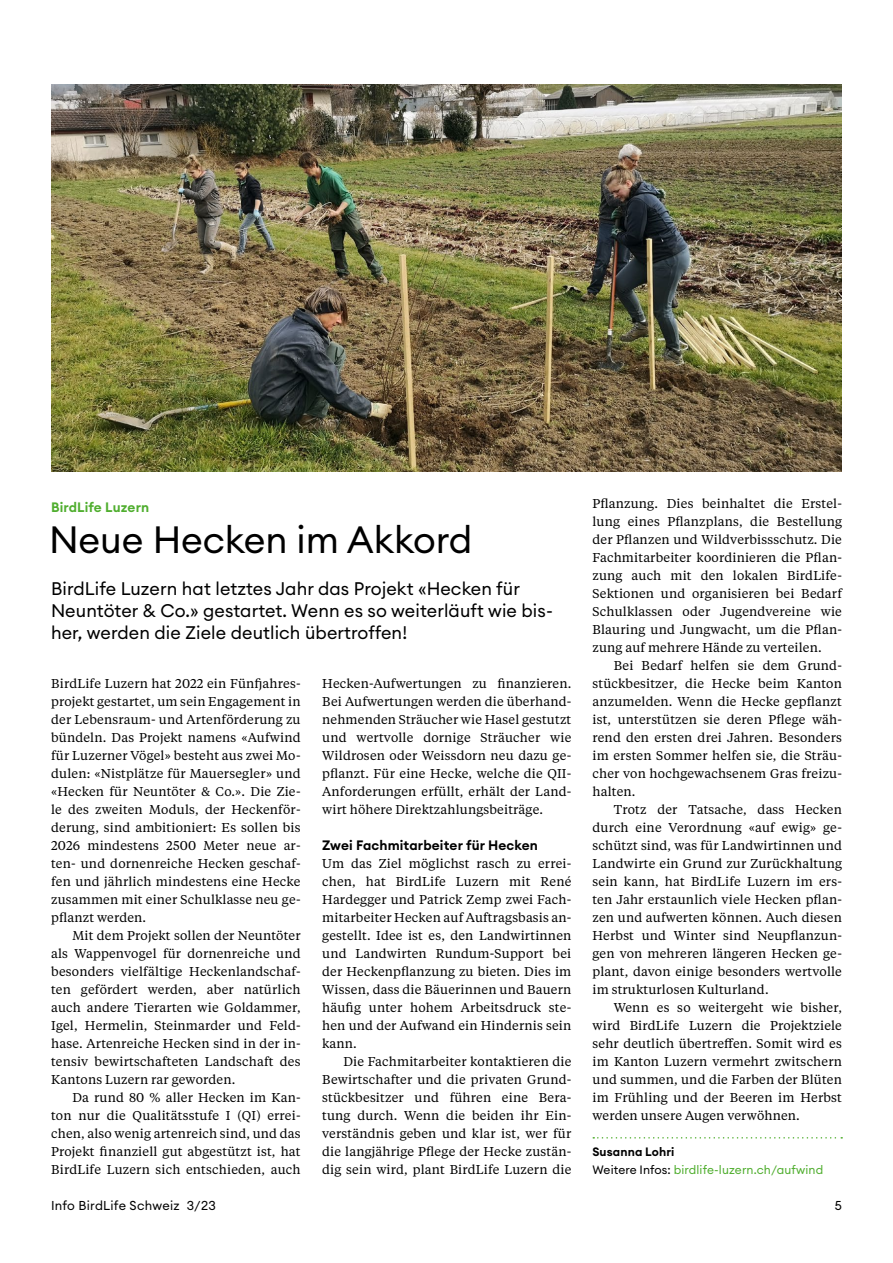
<style>
.page{position:relative;width:893px;height:1263px;background:#fff}
.page>*{position:absolute;margin:0;border:0;box-sizing:border-box;transform-origin:0 0}
.t1{font:37.5px "Euclid Circular A";color:#000}
.t2{font:18px/21.6px "Euclid Circular A";letter-spacing:.005em;color:#000}
.t3{font:600 13.5px "Euclid Circular A";letter-spacing:.01em;color:#000}
.t4{font:600 13.5px "Euclid Circular A";letter-spacing:.005em;color:#50ae2f}
.t5{font:12.75px/18px "Tiempos Text";letter-spacing:.01em;color:#000;text-align:justify}
.t6{font:12.75px "Euclid Circular A";letter-spacing:.02em;color:#000}
.t7{font:12px/18px "Euclid Circular A";letter-spacing:.01em;color:#50ae2f}
.s1{font-weight:600;color:#000}
.s2{color:#000}
</style>
<div class="page">
<img style="left:51px;top:85px;width:791px;height:386px">
<svg style="left:593px;top:1137px;width:249px;height:1px"></svg>
<p class="t4" style="left:51px;top:499px;width:100px">BirdLife Luzern</p>
<h1 class="t1" style="left:49px;top:515px;width:425px">Neue Hecken im Akkord</h1>
<h2 class="t2" style="left:51px;top:578px;width:503px">BirdLife Luzern hat letztes Jahr das Projekt «Hecken für<br>Neuntöter &amp; Co.» gestartet. Wenn es so weiterläuft wie bis&shy;her, werden die Ziele deutlich übertroffen!</h2>
<p class="t5" style="left:51px;top:673px;width:251px">BirdLife Luzern hat 2022 ein Fünfjahres&shy;projekt gestartet, um sein Engagement in der Lebensraum- und Artenförderung zu bündeln. Das Projekt namens «Aufwind für Luzerner Vögel» besteht aus zwei Mo&shy;dulen: «Nistplätze für Mauersegler» und «Hecken für Neuntöter &amp; Co.». Die Zie&shy;le des zweiten Moduls, der Heckenför&shy;derung, sind ambitioniert: Es sollen bis 2026 mindestens 2500 Meter neue ar&shy;ten- und dornenreiche Hecken geschaf&shy;fen und jährlich mindestens eine Hecke zusammen mit einer Schulklasse neu ge&shy;pflanzt werden.</p>
<p class="t5" style="left:51px;top:925px;width:251px;text-indent:21px">Mit dem Projekt sollen der Neuntöter als Wappenvogel für dornenreiche und besonders vielfältige Heckenlandschaf&shy;ten gefördert werden, aber natürlich auch andere Tierarten wie Goldammer, Igel, Hermelin, Steinmarder und Feld&shy;hase. Artenreiche Hecken sind in der in&shy;tensiv bewirtschafteten Landschaft des Kantons Luzern rar geworden.</p>
<p class="t5" style="left:51px;top:1087px;width:251px;text-indent:21px">Da rund 80 % aller Hecken im Kan&shy;ton nur die Qualitätsstufe I (QI) errei&shy;chen, also wenig artenreich sind, und das Projekt finanziell gut abgestützt ist, hat BirdLife Luzern sich entschieden, auch</p>
<p class="t5" style="left:322px;top:673px;width:251px">Hecken-Aufwertungen zu finanzieren.<br>Bei Aufwertungen werden die überhand&shy;nehmenden Sträucher wie Hasel gestutzt und wertvolle dornige Sträucher wie Wildrosen oder Weissdorn neu dazu ge&shy;pflanzt. Für eine Hecke, welche die QII-Anforderungen erfüllt, erhält der Land&shy;wirt höhere Direktzahlungsbeiträge.</p>
<p class="t3" style="left:322px;top:836px;width:217px">Zwei Fachmitarbeiter für Hecken</p>
<p class="t5" style="left:322px;top:853px;width:251px">Um das Ziel möglichst rasch zu errei&shy;chen, hat BirdLife Luzern mit René Hardegger und Patrick Zemp zwei Fach&shy;mitarbeiter Hecken auf Auftragsbasis an&shy;gestellt. Idee ist es, den Landwirtinnen und Landwirten Rundum-Support bei der Heckenpflanzung zu bieten. Dies im Wissen, dass die Bäuerinnen und Bauern häufig unter hohem Arbeitsdruck ste&shy;hen und der Aufwand ein Hindernis sein kann.</p>
<p class="t5" style="left:322px;top:1051px;width:251px;text-indent:21px">Die Fachmitarbeiter kontaktieren die Bewirtschafter und die privaten Grund&shy;stückbesitzer und führen eine Bera&shy;tung durch. Wenn die beiden ihr Ein&shy;verständnis geben und klar ist, wer für die langjährige Pflege der Hecke zustän&shy;dig sein wird, plant BirdLife Luzern die</p>
<p class="t5" style="left:592px;top:493px;width:251px">Pflanzung. Dies beinhaltet die Erstel&shy;lung eines Pflanzplans, die Bestellung der Pflanzen und Wildverbissschutz. Die Fachmitarbeiter koordinieren die Pflan&shy;zung auch mit den lokalen BirdLife-Sektionen und organisieren bei Bedarf Schulklassen oder Jugendvereine wie Blauring und Jungwacht, um die Pflan&shy;zung auf mehrere Hände zu verteilen.</p>
<p class="t5" style="left:592px;top:655px;width:251px;text-indent:21px">Bei Bedarf helfen sie dem Grund&shy;stückbesitzer, die Hecke beim Kanton anzumelden. Wenn die Hecke gepflanzt ist, unterstützen sie deren Pflege wäh&shy;rend den ersten drei Jahren. Besonders im ersten Sommer helfen sie, die Sträu&shy;cher von hochgewachsenem Gras freizu&shy;halten.</p>
<p class="t5" style="left:592px;top:799px;width:251px;text-indent:21px">Trotz der Tatsache, dass Hecken durch eine Verordnung «auf ewig» ge&shy;schützt sind, was für Landwirtinnen und Landwirte ein Grund zur Zurückhaltung sein kann, hat BirdLife Luzern im ers&shy;ten Jahr erstaunlich viele Hecken pflan&shy;zen und aufwerten können. Auch diesen Herbst und Winter sind Neupflanzun&shy;gen von mehreren längeren Hecken ge&shy;plant, davon einige besonders wertvolle im strukturlosen Kulturland.</p>
<p class="t5" style="left:592px;top:997px;width:251px;text-indent:21px">Wenn es so weitergeht wie bisher, wird BirdLife Luzern die Projektziele sehr deutlich übertreffen. Somit wird es im Kanton Luzern vermehrt zwitschern und summen, und die Farben der Blüten im Frühling und der Beeren im Herbst werden unsere Augen verwöhnen.</p>
<p class="t7" style="left:592px;top:1142px;width:232px"><span class="s1">Susanna Lohri<br></span><span class="s2">Weitere Infos:</span> birdlife-luzern.ch/aufwind</p>
<p class="t6" style="left:51px;top:1197px;width:166px">Info BirdLife Schweiz 3/23</p>
<p class="t6" style="left:835px;top:1197px;width:9px">5</p>
</div>
